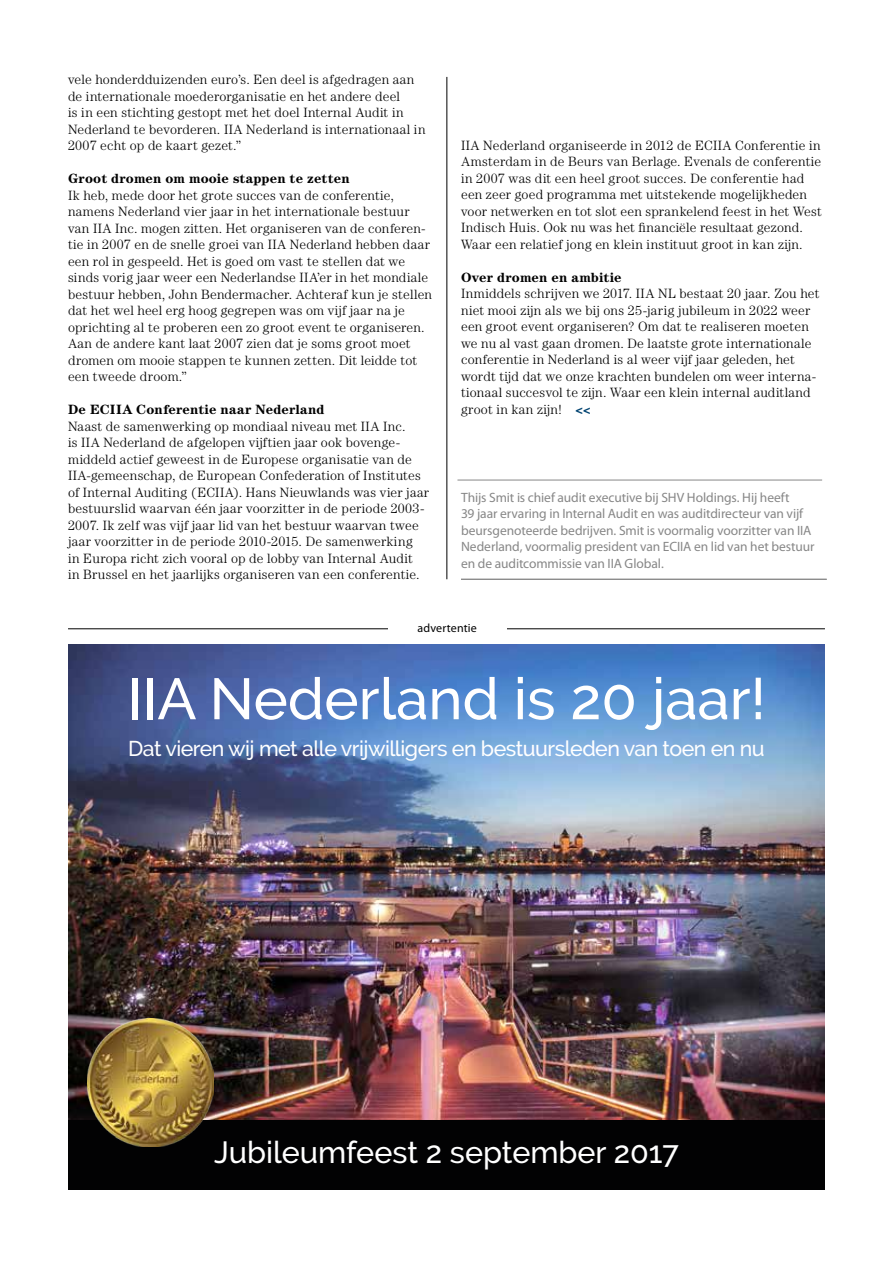
<style>
.page{position:relative;width:893px;height:1263px;background:#fff}
.page>*{position:absolute;margin:0;border:0;box-sizing:border-box;transform-origin:0 0}
.t1{font:500 58.05px "Raleway";color:#fff}
.t2{font:500 30.45px "Raleway";color:#fff}
.t3{font:500 21.3px "Raleway";letter-spacing:-.025em;color:#fff}
.t4{font:300 13.5px/16.5px "Century LT";letter-spacing:.015em;color:#000}
.t5{font:13.5px/16.5px "Myriad Pro";letter-spacing:-.005em;color:#878787}
.t6{font:700 13.5px "Century LT";letter-spacing:.01em;color:#000}
.t7{font:12px "Myriad Pro";letter-spacing:.015em;color:#000}
.s1{font-weight:900;color:#004371}
</style>
<div class="page">
<hr style="left:461px;top:579px;width:366px;height:1px;background:#878787">
<hr style="left:457px;top:480px;width:365px;height:1px;background:#878787">
<hr style="left:446px;top:77px;width:1px;height:502px;background:#000">
<hr style="left:68px;top:628px;width:757px;height:1px;background:#000">
<div style="left:388px;top:622px;width:118px;height:18px;background:#fff"></div>
<div style="left:68px;top:1074px;width:757px;height:116px;background:#020203"></div>
<img style="left:68px;top:645px;width:757px;height:475px">
<img style="left:88px;top:1019px;width:126px;height:127px">
<p class="t4" style="left:68px;top:71px;width:359px">vele honderdduizenden euro’s. Een deel is afgedragen aan de internationale moederorganisatie en het andere deel<br>is in een stichting gestopt met het doel Internal Audit in Nederland te bevorderen. IIA Nederland is internationaal in 2007 echt op de kaart gezet.”</p>
<p class="t6" style="left:68px;top:170px;width:283px">Groot dromen om mooie stappen te zetten</p>
<p class="t4" style="left:68px;top:186px;width:365px">Ik heb, mede door het grote succes van de conferentie, namens Nederland vier jaar in het internationale bestuur van IIA Inc. mogen zitten. Het organiseren van de conferen&shy;tie in 2007 en de snelle groei van IIA Nederland hebben daar een rol in gespeeld. Het is goed om vast te stellen dat we sinds vorig jaar weer een Nederlandse IIA’er in het mondiale bestuur hebben, John Bendermacher. Achteraf kun je stellen dat het wel heel erg hoog gegrepen was om vijf jaar na je oprichting al te proberen een zo groot event te organiseren.<br>Aan de andere kant laat 2007 zien dat je soms groot moet dromen om mooie stappen te kunnen zetten. Dit leidde tot een tweede droom.”</p>
<p class="t6" style="left:68px;top:401px;width:258px">De ECIIA Conferentie naar Nederland</p>
<p class="t4" style="left:68px;top:417px;width:363px">Naast de samenwerking op mondiaal niveau met IIA Inc.<br>is IIA Nederland de afgelopen vijftien jaar ook bovenge&shy;middeld actief geweest in de Europese organisatie van de IIA-gemeenschap, de European Confederation of Institutes of Internal Auditing (ECIIA). Hans Nieuwlands was vier jaar bestuurslid waarvan één jaar voorzitter in de periode 2003- 2007. Ik zelf was vijf jaar lid van het bestuur waarvan twee jaar voorzitter in de periode 2010-2015. De samenwerking<br>in Europa richt zich vooral op de lobby van Internal Audit<br>in Brussel en het jaarlijks organiseren van een conferentie.</p>
<p class="t4" style="left:461px;top:137px;width:362px">IIA Nederland organiseerde in 2012 de ECIIA Conferentie in Amsterdam in de Beurs van Berlage. Evenals de conferentie in 2007 was dit een heel groot succes. De conferentie had een zeer goed programma met uitstekende mogelijkheden voor netwerken en tot slot een sprankelend feest in het West Indisch Huis. Ook nu was het financiële resultaat gezond.<br>Waar een relatief jong en klein instituut groot in kan zijn.</p>
<p class="t6" style="left:461px;top:269px;width:162px">Over dromen en ambitie</p>
<p class="t4" style="left:461px;top:285px;width:360px">Inmiddels schrijven we 2017. IIA NL bestaat 20 jaar. Zou het niet mooi zijn als we bij ons 25-jarig jubileum in 2022 weer een groot event organiseren? Om dat te realiseren moeten we nu al vast gaan dromen. De laatste grote internationale conferentie in Nederland is al weer vijf jaar geleden, het wordt tijd dat we onze krachten bundelen om weer interna&shy;tionaal succesvol te zijn. Waar een klein internal auditland groot in kan zijn! <span class="s1">&lt;&lt;</span></p>
<p class="t5" style="left:461px;top:489px;width:355px">Thijs Smit is chief audit executive bij SHV Holdings. Hij heeft<br>39 jaar ervaring in Internal Audit en was auditdirecteur van vijf beursgenoteerde bedrijven. Smit is voormalig voorzitter van IIA Nederland, voormalig president van ECIIA en lid van het bestuur en de auditcommissie van IIA Global.</p>
<p class="t7" style="left:418px;top:620px;width:61px">advertentie</p>
<h1 class="t1" style="left:127px;top:665px;width:640px">IIA Nederland is 20 jaar!</h1>
<h3 class="t3" style="left:128px;top:736px;width:638px">Dat vieren wij met alle vrijwilligers en bestuursleden van toen en nu</h3>
<h2 class="t2" style="left:214px;top:1135px;width:466px">Jubileumfeest 2 september 2017</h2>
</div>
